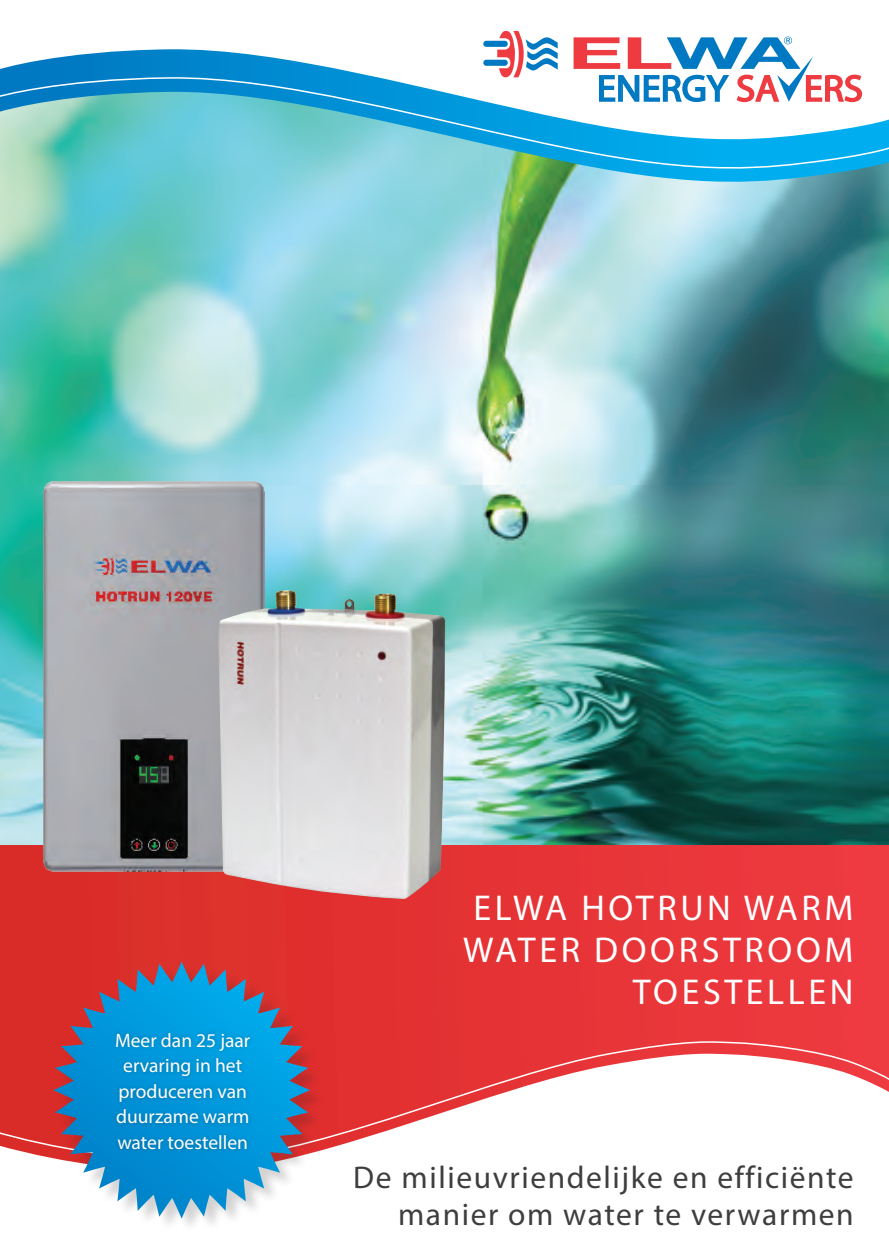
<style>
.page{position:relative;width:889px;height:1259px;background:#fff}
.page>*{position:absolute;margin:0;border:0;box-sizing:border-box;transform-origin:0 0}
.t1{font:37.35px "Myriad Pro";color:#0079c2;scale:1.04 1}
.t2{font:36px/42px "Myriad Pro";letter-spacing:.1em;color:#fff;text-align:right}
.t3{font:31.5px/37.5px "Myriad Pro";letter-spacing:.05em;color:#3e3e3f;text-align:right}
.t4{font:19.5px/25.5px "Myriad Pro";color:#fff;text-align:center}
.s1{color:#ee3a41}
</style>
<div class="page">
<img style="left:0;top:190px;width:889px;height:655px">
<svg style="left:0;top:178px;width:889px;height:12px;background:#83cacd"></svg>
<svg style="left:0;top:36px;width:889px;height:142px"></svg>
<svg style="left:0;top:845px;width:889px;height:192px;background:#e43335"></svg>
<img style="left:1px;top:461px;width:305px;height:410px">
<img style="left:218px;top:590px;width:227px;height:309px">
<svg style="left:0;top:1037px;width:889px;height:122px"></svg>
<div style="left:55px;top:963px;width:270px;height:270px;background:#231f20;opacity:.2"></div>
<svg style="left:53px;top:961px;width:257px;height:257px;background:#6989ac"></svg>
<div style="left:112px;top:1029px;width:143px;height:124px;background:#231f20;opacity:.3"></div>
<div style="left:483px;top:41px;width:25px;height:6px;background:#0079c2;border-radius:3px"></div>
<div style="left:483px;top:60px;width:25px;height:6px;background:#0079c2;border-radius:3px"></div>
<svg style="left:497px;top:30px;width:61px;height:47px"></svg>
<svg style="left:573px;top:37px;width:290px;height:67px"></svg>
<p class="t1" style="left:597px;top:65px;width:257px">ENERGY <span class="s1">SA ERS</span></p>
<p class="t4" style="left:115px;top:1027px;width:137px">Meer dan 25 jaar ervaring in het produceren van duurzame warm water toestellen</p>
<p class="t2" style="left:463px;top:886px;width:392px">ELWA HOTRUN WARM<br>WATER DOORSTROOM<br>TOESTELLEN</p>
<p class="t3" style="left:353px;top:1157px;width:502px">De milieuvriendelijke en efficiënte manier om water te verwarmen</p>
</div>
